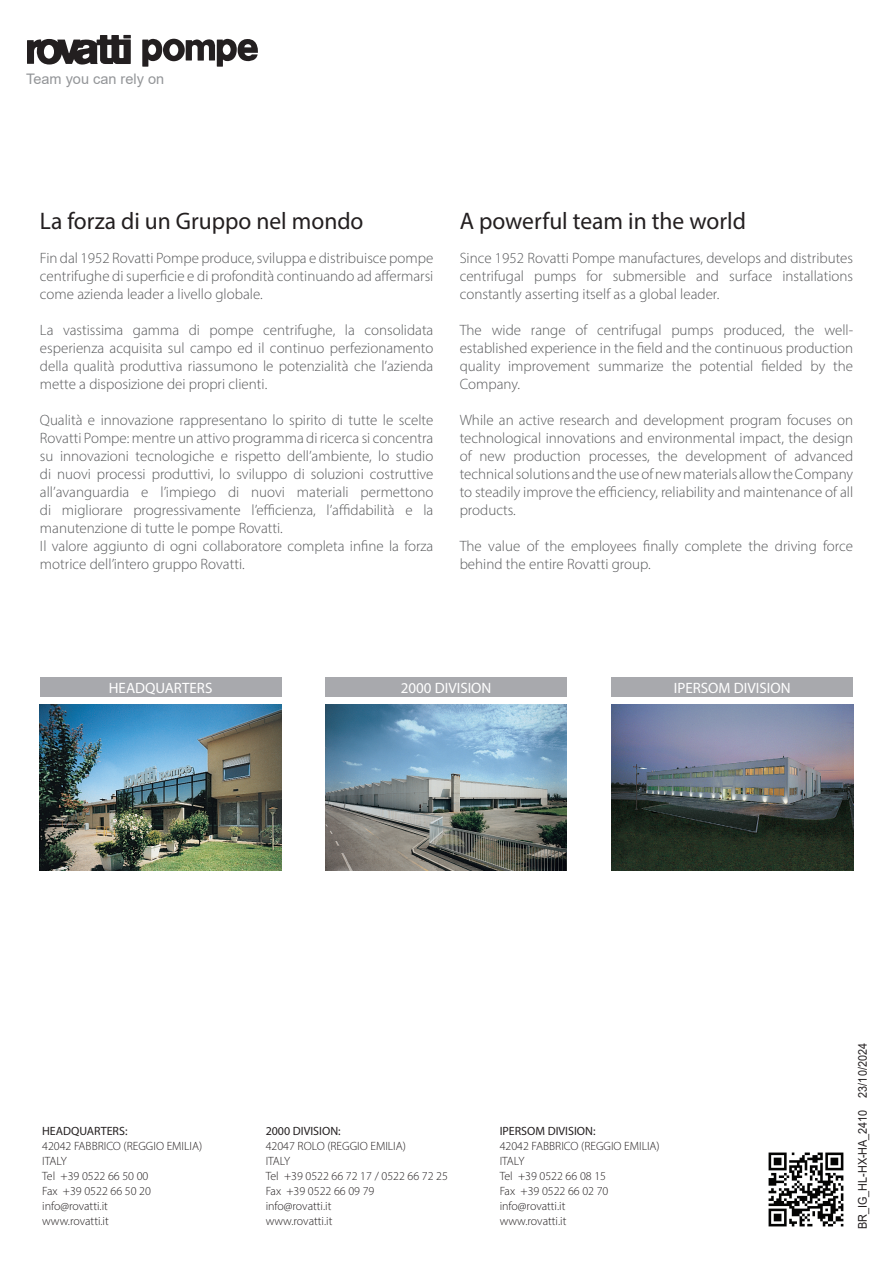
<style>
.page{position:relative;width:893px;height:1263px;background:#fff}
.page>*{position:absolute;margin:0;border:0;box-sizing:border-box;transform-origin:0 0}
.t1{font:24px "Myriad Pro";color:#231f20}
.t2{font:300 15px/18px "Myriad Pro";color:#57585a;text-align:justify}
.t3{font:15px "Myriad Pro";color:#fff}
.t4{font:14.55px "Arial";color:#939598}
.t5{font:300 12px/15px "Myriad Pro";color:#231f20}
.t6{font:12px "Myriad Pro";color:#231f20}
.t7{font:12px "Arial";color:#231f20;scale:.9 1}
</style>
<div class="page">
<img style="left:768px;top:1152px;width:76px;height:75px">
<svg style="left:27px;top:35px;width:231px;height:32px"></svg>
<img style="left:40px;top:704px;width:241px;height:167px">
<img style="left:325px;top:704px;width:242px;height:167px">
<img style="left:611px;top:704px;width:242px;height:167px">
<div style="left:40px;top:677px;width:241px;height:20px;background:#a8a9ad"></div>
<div style="left:325px;top:677px;width:242px;height:20px;background:#a8a9ad"></div>
<div style="left:611px;top:677px;width:242px;height:20px;background:#a8a9ad"></div>
<p class="t4" style="left:26px;top:69px;width:140px">Team you can rely on</p>
<h1 class="t1" style="left:40px;top:206px;width:325px">La forza di un Gruppo nel mondo</h1>
<p class="t2" style="left:40px;top:249px;width:395px">Fin dal 1952 Rovatti Pompe produce, sviluppa e distribuisce pompe centrifughe di superficie e di profondità continuando ad affermarsi come azienda leader a livello globale.</p>
<p class="t2" style="left:40px;top:321px;width:395px">La vastissima gamma di pompe centrifughe, la consolidata esperienza acquisita sul campo ed il continuo perfezionamento della qualità produttiva riassumono le potenzialità che l’azienda mette a disposizione dei propri clienti.</p>
<p class="t2" style="left:40px;top:411px;width:395px;text-align:left">Qualità e innovazione rappresentano lo spirito di tutte le scelte Rovatti Pompe: mentre un attivo programma di ricerca si concentra su innovazioni tecnologiche e rispetto dell’ambiente, lo studio di nuovi processi produttivi, lo sviluppo di soluzioni costruttive all’avanguardia e l’impiego di nuovi materiali permettono di migliorare progressivamente l’efficienza, l’affidabilità e la manutenzione di tutte le pompe Rovatti.<br>Il valore aggiunto di ogni collaboratore completa infine la forza motrice dell’intero gruppo Rovatti.</p>
<h1 class="t1" style="left:460px;top:206px;width:288px">A powerful team in the world</h1>
<p class="t2" style="left:460px;top:249px;width:395px">Since 1952 Rovatti Pompe manufactures, develops and distributes centrifugal pumps for submersible and surface installations constantly asserting itself as a global leader.</p>
<p class="t2" style="left:460px;top:321px;width:395px">The wide range of centrifugal pumps produced, the well&shy;established experience in the field and the continuous production quality improvement summarize the potential fielded by the Company.</p>
<p class="t2" style="left:460px;top:411px;width:395px">While an active research and development program focuses on technological innovations and environmental impact, the design of new production processes, the development of advanced technical solutions and the use of new materials allow the Company to steadily improve the efficiency, reliability and maintenance of all products.</p>
<p class="t2" style="left:460px;top:537px;width:395px">The value of the employees finally complete the driving force behind the entire Rovatti group.</p>
<p class="t3" style="left:109px;top:679px;width:105px">HEADQUARTERS</p>
<p class="t3" style="left:401px;top:679px;width:92px">2000 DIVISION</p>
<p class="t3" style="left:674px;top:679px;width:118px">IPERSOM DIVISION</p>
<p class="t6" style="left:42px;top:1123px;width:87px">HEADQUARTERS:</p>
<p class="t5" style="left:42px;top:1138px;width:162px">42042 FABBRICO (REGGIO EMILIA)<br>ITALY<br>Tel +39 0522 66 50 00<br>Fax +39 0522 66 50 20 info@rovatti.it<br>www.rovatti.it</p>
<p class="t6" style="left:266px;top:1123px;width:77px">2000 DIVISION:</p>
<p class="t5" style="left:266px;top:1138px;width:184px">42047 ROLO (REGGIO EMILIA)<br>ITALY<br>Tel +39 0522 66 72 17 / 0522 66 72 25<br>Fax +39 0522 66 09 79<br>info@rovatti.it<br>www.rovatti.it</p>
<p class="t6" style="left:500px;top:1123px;width:97px">IPERSOM DIVISION:</p>
<p class="t5" style="left:500px;top:1138px;width:162px">42042 FABBRICO (REGGIO EMILIA)<br>ITALY<br>Tel +39 0522 66 08 15<br>Fax +39 0522 66 02 70 info@rovatti.it<br>www.rovatti.it</p>
<p class="t7" style="left:854px;top:1229px;width:208px;rotate:-90deg">BR_IG_HL-HX-HA_2410 23/10/2024</p>
</div>
